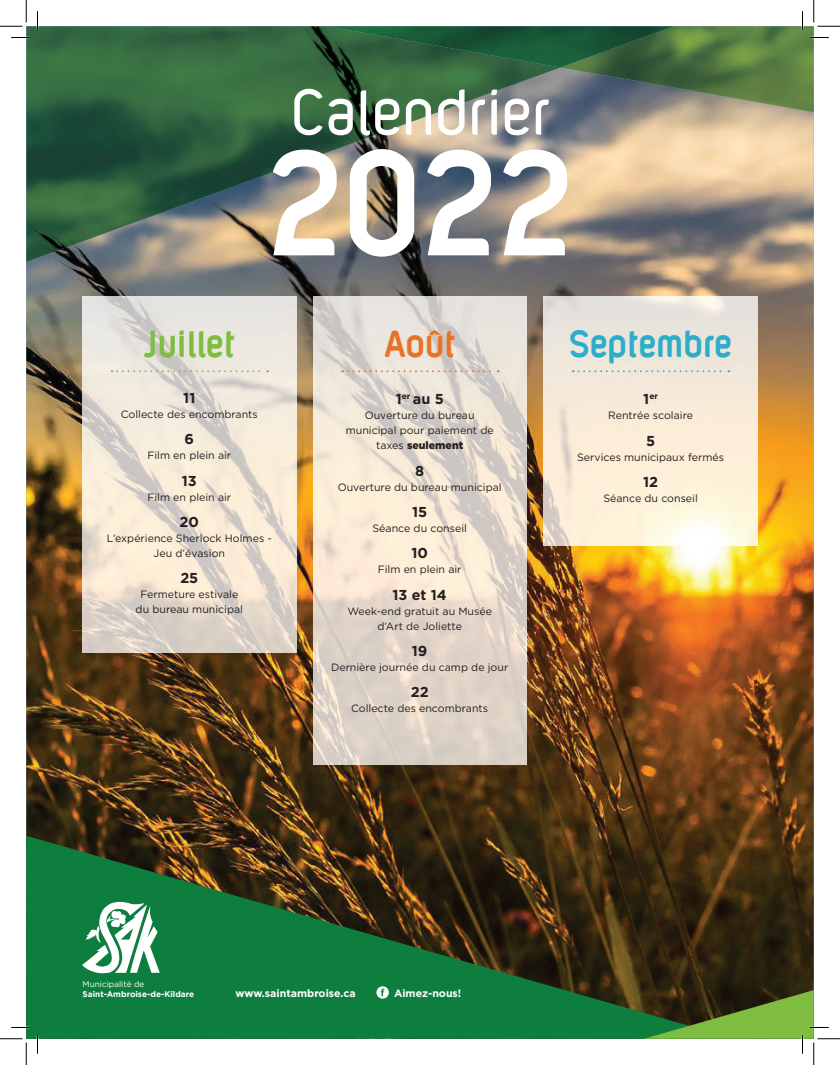
<style>
.page{position:relative;width:840px;height:1065px;background:#fff}
.page>*{position:absolute;margin:0;border:0;box-sizing:border-box;transform-origin:0 0}
.t1{font:700 condensed 163.75px "Layar Bahtera Dd W01";color:#fff}
.t2{font:condensed 71.25px "Layar Bahtera Dd W01";letter-spacing:.005em;color:#fff}
.t3{font:700 condensed 41.25px "Layar Bahtera Dd W01";color:#2caec8}
.t4{font:700 condensed 41.25px "Layar Bahtera Dd W01";color:#7fbd41}
.t5{font:700 condensed 41.25px "Layar Bahtera Dd W01";color:#e97324}
.t6{font:700 14.38px "Gotham HTF";color:#231f20}
.t7{font:10.62px/15px "Gotham HTF";color:#231f20;text-align:center}
.t8{font:700 10.62px "Gotham HTF";color:#fff}
.t9{font:700 8.38px "Gotham HTF";color:#231f20}
.t10{font:700 8.25px "Gotham HTF";color:#fff}
.t11{font:8.25px "Gotham HTF";color:#fff}
.s1{font-weight:900}
.s2{font-size:14.38px}
</style>
<div class="page">
<img style="left:26px;top:112px;width:788px;height:878px">
<svg style="left:26px;top:836px;width:708px;height:203px;background:#265327"></svg>
<img style="left:26px;top:26px;width:534px;height:236px">
<img style="left:560px;top:26px;width:254px;height:86px">
<img style="left:326px;top:26px;width:348px;height:42px">
<svg style="left:82px;top:902px;width:78px;height:71px"></svg>
<svg style="left:376px;top:986px;width:13px;height:13px"></svg>
<img style="left:83px;top:296px;width:213px;height:356px">
<img style="left:313px;top:296px;width:214px;height:469px">
<img style="left:544px;top:296px;width:214px;height:249px">
<svg style="left:112px;top:370px;width:156px;height:2px"></svg>
<svg style="left:342px;top:370px;width:157px;height:2px"></svg>
<svg style="left:573px;top:370px;width:156px;height:2px"></svg>
<svg style="left:11px;top:37px;width:19px;height:1px"></svg>
<svg style="left:810px;top:37px;width:19px;height:1px"></svg>
<svg style="left:11px;top:1027px;width:19px;height:1px"></svg>
<svg style="left:37px;top:11px;width:1px;height:19px"></svg>
<svg style="left:37px;top:1035px;width:1px;height:19px"></svg>
<svg style="left:802px;top:11px;width:1px;height:19px"></svg>
<svg style="left:0;top:0;width:27px;height:27px"></svg>
<svg style="left:0;top:1039px;width:27px;height:26px"></svg>
<svg style="left:814px;top:0;width:26px;height:27px"></svg>
<svg style="left:644px;top:990px;width:196px;height:75px"></svg>
<h2 class="t2" style="left:291px;top:79px;width:260px">Calendrier</h2>
<h1 class="t1" style="left:266px;top:125px;width:309px">2022</h1>
<h3 class="t4" style="left:144px;top:324px;width:93px">Juillet</h3>
<h3 class="t5" style="left:385px;top:324px;width:72px">Août</h3>
<h3 class="t3" style="left:569px;top:324px;width:165px">Septembre</h3>
<h3 class="t6" style="left:183px;top:390px;width:14px">11</h3>
<p class="t7" style="left:121px;top:407px;width:139px">Collecte des encombrants</p>
<h3 class="t6" style="left:185px;top:431px;width:11px">6</h3>
<p class="t7" style="left:147px;top:448px;width:85px">Film en plein air</p>
<h3 class="t6" style="left:182px;top:472px;width:16px">13</h3>
<p class="t7" style="left:147px;top:489px;width:85px">Film en plein air</p>
<h3 class="t6" style="left:180px;top:514px;width:21px">20</h3>
<p class="t7" style="left:107px;top:531px;width:166px">L’expérience Sherlock Holmes -<br>Jeu d’évasion</p>
<h3 class="t6" style="left:180px;top:570px;width:20px">25</h3>
<p class="t7" style="left:136px;top:587px;width:109px">Fermeture estivale du bureau municipal</p>
<h3 class="t6" style="left:396px;top:391px;width:50px">1<sup>er</sup> au 5</h3>
<p class="t7" style="left:346px;top:408px;width:150px">Ouverture du bureau municipal pour paiement de taxes <span class="s1">seulement</span></p>
<h3 class="t6" style="left:415px;top:462px;width:11px">8</h3>
<p class="t7" style="left:338px;top:479px;width:165px">Ouverture du bureau municipal</p>
<h3 class="t6" style="left:412px;top:504px;width:17px">15</h3>
<p class="t7" style="left:372px;top:521px;width:96px">Séance du conseil</p>
<h3 class="t6" style="left:411px;top:545px;width:18px">10</h3>
<p class="t7" style="left:378px;top:562px;width:85px">Film en plein air</p>
<h3 class="t6" style="left:393px;top:586px;width:56px">13 et 14</h3>
<p class="t7" style="left:347px;top:603px;width:146px">Week-end gratuit au Musée d’Art de Joliette</p>
<h3 class="t6" style="left:412px;top:643px;width:17px">19</h3>
<p class="t7" style="left:331px;top:660px;width:179px">Dernière journée du camp de jour</p>
<h3 class="t6" style="left:411px;top:684px;width:19px">22</h3>
<p class="t7" style="left:351px;top:701px;width:139px">Collecte des encombrants</p>
<p class="t9" style="left:643px;top:392px;width:16px"><span class="s2">1</span>er</p>
<p class="t7" style="left:608px;top:408px;width:86px">Rentrée scolaire</p>
<h3 class="t6" style="left:646px;top:432px;width:11px">5</h3>
<p class="t7" style="left:577px;top:449px;width:149px">Services municipaux fermés</p>
<h3 class="t6" style="left:643px;top:473px;width:17px">12</h3>
<p class="t7" style="left:603px;top:491px;width:96px">Séance du conseil</p>
<p class="t11" style="left:83px;top:980px;width:63px">Municipalité de</p>
<p class="t10" style="left:83px;top:989px;width:113px">Saint-Ambroise-de-Kildare</p>
<p class="t8" style="left:235px;top:987px;width:122px">www.saintambroise.ca</p>
<p class="t8" style="left:394px;top:987px;width:69px">Aimez-nous!</p>
</div>
